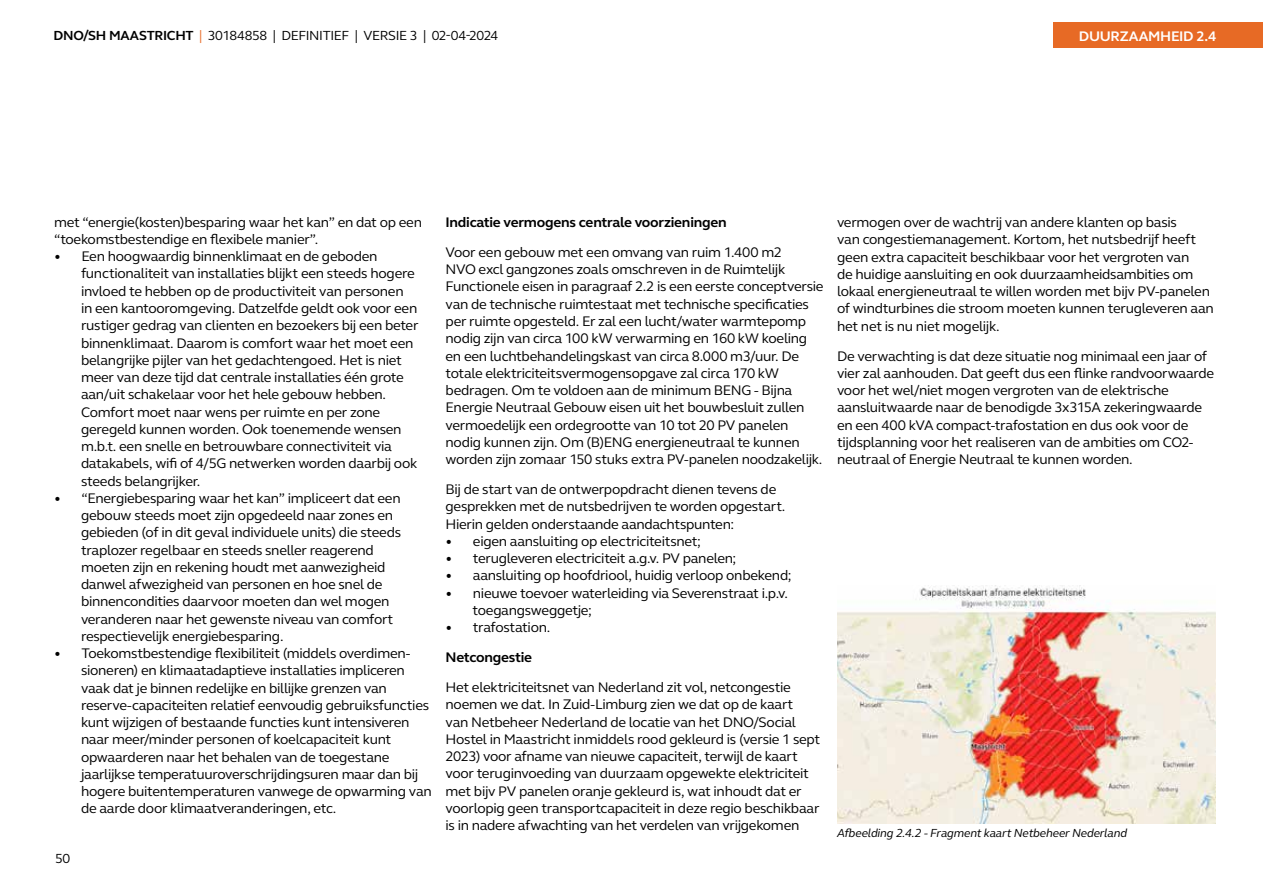
<style>
.page{position:relative;width:1263px;height:893px;background:#fff}
.page>*{position:absolute;margin:0;border:0;box-sizing:border-box;transform-origin:0 0}
.t1{font:14.25px/17.2px "FS Elliot Pro";letter-spacing:-.02em;color:#000}
.t2{font:700 14.25px "FS Elliot Pro";letter-spacing:-.015em;color:#000}
.t3{font:700 14.25px "FS Elliot Pro";letter-spacing:-.02em;color:#fff}
.t4{font:13.5px "FS Elliot Pro";letter-spacing:-.025em;color:#000}
.t5{font:italic 12px "FS Elliot Pro";letter-spacing:-.015em;color:#000}
.s1{font-weight:700}
.s2{color:#e76a25}
</style>
<div class="page">
<img style="left:837px;top:585px;width:378px;height:238px">
<div style="left:1053px;top:22px;width:210px;height:26px;background:#e76a25"></div>
<p class="t4" style="left:54px;top:26px;width:446px"><span class="s1">DNO/SH MAASTRICHT</span> <span class="s2">|</span> 30184858 | DEFINITIEF | VERSIE 3 | 02-04-2024</p>
<p class="t3" style="left:1079px;top:26px;width:139px">DUURZAAMHEID 2.4</p>
<p class="t1" style="left:54px;top:213px;width:369px">met “energie(kosten)besparing waar het kan” en dat op een “toekomstbestendige en flexibele manier”.</p>
<p class="t1" style="left:81px;top:247px;width:339px;text-indent:-27px">• Een hoogwaardig binnenklimaat en de geboden functionaliteit van installaties blijkt een steeds hogere invloed te hebben op de productiviteit van personen in een kantooromgeving. Datzelfde geldt ook voor een rustiger gedrag van clienten en bezoekers bij een beter binnenklimaat. Daarom is comfort waar het moet een belangrijke pijler van het gedachtengoed. Het is niet meer van deze tijd dat centrale installaties één grote aan/uit schakelaar voor het hele gebouw hebben.<br>Comfort moet naar wens per ruimte en per zone geregeld kunnen worden. Ook toenemende wensen m.b.t. een snelle en betrouwbare connectiviteit via datakabels, wifi of 4/5G netwerken worden daarbij ook steeds belangrijker.</p>
<p class="t1" style="left:81px;top:489px;width:322px;text-indent:-27px">• “Energiebesparing waar het kan” impliceert dat een gebouw steeds moet zijn opgedeeld naar zones en gebieden (of in dit geval individuele units) die steeds traplozer regelbaar en steeds sneller reagerend moeten zijn en rekening houdt met aanwezigheid danwel afwezigheid van personen en hoe snel de binnencondities daarvoor moeten dan wel mogen veranderen naar het gewenste niveau van comfort respectievelijk energiebesparing.</p>
<p class="t1" style="left:81px;top:644px;width:352px;text-indent:-27px">• Toekomstbestendige flexibiliteit (middels overdimen&shy;sioneren) en klimaatadaptieve installaties impliceren vaak dat je binnen redelijke en billijke grenzen van reserve-capaciteiten relatief eenvoudig gebruiksfuncties kunt wijzigen of bestaande functies kunt intensiveren naar meer/minder personen of koelcapaciteit kunt opwaarderen naar het behalen van de toegestane jaarlijkse temperatuuroverschrijdingsuren maar dan bij hogere buitentemperaturen vanwege de opwarming van de aarde door klimaatveranderingen, etc.</p>
<p class="t4" style="left:55px;top:850px;width:17px">50</p>
<p class="t2" style="left:446px;top:213px;width:283px">Indicatie vermogens centrale voorzieningen</p>
<p class="t1" style="left:446px;top:243px;width:379px">Voor een gebouw met een omvang van ruim 1.400 m2<br>NVO excl gangzones zoals omschreven in de Ruimtelijk Functionele eisen in paragraaf 2.2 is een eerste conceptversie van de technische ruimtestaat met technische specificaties per ruimte opgesteld. Er zal een lucht/water warmtepomp nodig zijn van circa 100 kW verwarming en 160 kW koeling en een luchtbehandelingskast van circa 8.000 m3/uur. De totale elektriciteitsvermogensopgave zal circa 170 kW bedragen. Om te voldoen aan de minimum BENG - Bijna Energie Neutraal Gebouw eisen uit het bouwbesluit zullen vermoedelijk een ordegrootte van 10 tot 20 PV panelen nodig kunnen zijn. Om (B)ENG energieneutraal te kunnen worden zijn zomaar 150 stuks extra PV-panelen noodzakelijk.</p>
<p class="t1" style="left:446px;top:480px;width:341px">Bij de start van de ontwerpopdracht dienen tevens de gesprekken met de nutsbedrijven te worden opgestart.<br>Hierin gelden onderstaande aandachtspunten:</p>
<p class="t1" style="left:446px;top:532px;width:257px">• eigen aansluiting op electriciteitsnet;</p>
<p class="t1" style="left:446px;top:549px;width:292px">• terugleveren electriciteit a.g.v. PV panelen;</p>
<p class="t1" style="left:446px;top:567px;width:347px">• aansluiting op hoofdriool, huidig verloop onbekend;</p>
<p class="t1" style="left:473px;top:584px;width:317px;text-indent:-27px">• nieuwe toevoer waterleiding via Severenstraat i.p.v. toegangsweggetje;</p>
<p class="t1" style="left:446px;top:618px;width:106px">• trafostation.</p>
<p class="t2" style="left:446px;top:648px;width:88px">Netcongestie</p>
<p class="t1" style="left:446px;top:678px;width:376px">Het elektriciteitsnet van Nederland zit vol, netcongestie noemen we dat. In Zuid-Limburg zien we dat op de kaart<br>van Netbeheer Nederland de locatie van het DNO/Social Hostel in Maastricht inmiddels rood gekleurd is (versie 1 sept 2023) voor afname van nieuwe capaciteit, terwijl de kaart voor teruginvoeding van duurzaam opgewekte elektriciteit met bijv PV panelen oranje gekleurd is, wat inhoudt dat er voorlopig geen transportcapaciteit in deze regio beschikbaar is in nadere afwachting van het verdelen van vrijgekomen</p>
<p class="t1" style="left:837px;top:213px;width:378px">vermogen over de wachtrij van andere klanten op basis<br>van congestiemanagement. Kortom, het nutsbedrijf heeft geen extra capaciteit beschikbaar voor het vergroten van<br>de huidige aansluiting en ook duurzaamheidsambities om lokaal energieneutraal te willen worden met bijv PV-panelen of windturbines die stroom moeten kunnen terugleveren aan het net is nu niet mogelijk.</p>
<p class="t1" style="left:837px;top:347px;width:379px">De verwachting is dat deze situatie nog minimaal een jaar of vier zal aanhouden. Dat geeft dus een flinke randvoorwaarde voor het wel/niet mogen vergroten van de elektrische aansluitwaarde naar de benodigde 3x315A zekeringwaarde en een 400 kVA compact-trafostation en dus ook voor de tijdsplanning voor het realiseren van de ambities om CO2- neutraal of Energie Neutraal te kunnen worden.</p>
<p class="t5" style="left:837px;top:825px;width:292px">Afbeelding 2.4.2 - Fragment kaart Netbeheer Nederland</p>
</div>
